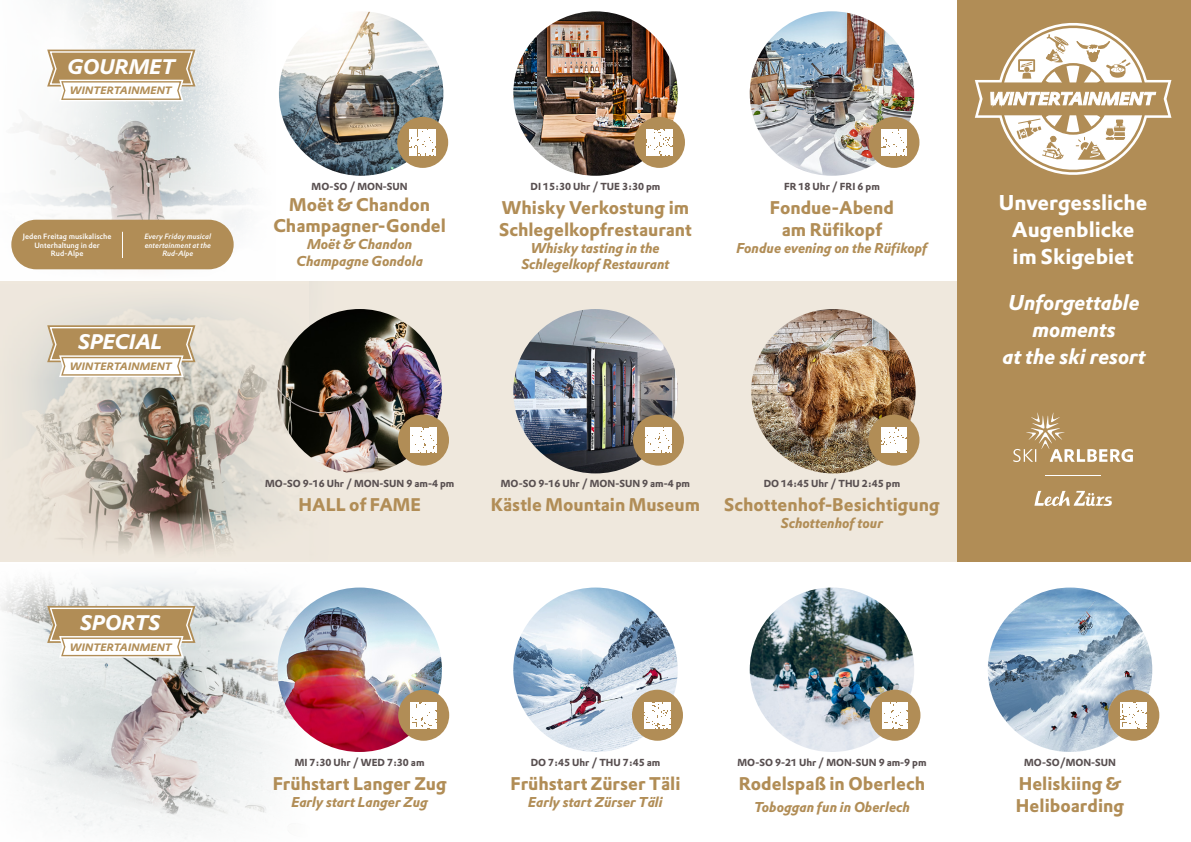
<style>
.page{position:relative;width:1191px;height:842px;background:#fff}
.page>*{position:absolute;margin:0;border:0;box-sizing:border-box;transform-origin:0 0}
.t1{font:700 21px/27px "DTL Prokyon TOT";color:#fff;text-align:center}
.t2{font:italic 700 21px/27px "DTL Prokyon TOT";color:#fff;text-align:center}
.Headline_Produkt_DE{font:italic 700 20.7px "DTL Prokyon TOT";color:#fff}
.Label{font:700 18px/21.6px "DTL Prokyon TOT";color:#b18d56}
.Label-2{font:italic 700 14px/16.8px "DTL Prokyon TOT";color:#b18d56;text-align:center}
.t3{font:italic 700 10.5px "DTL Prokyon TOT";letter-spacing:.02em;color:#b18d56}
.Label-3{font:700 10px "DTL Prokyon TOT";color:#584f50}
.t4{font:500 7.5px/8.7px "DTL Prokyon TOT";color:#fff;text-align:center}
.t5{font:italic 500 7.5px/8.7px "DTL Prokyon TOT";color:#fff;text-align:center}
</style>
<div class="page">
<img style="left:168px;top:0;width:91px;height:182px">
<svg style="left:18px;top:0;width:150px;height:182px"></svg>
<img style="left:208px;top:624px;width:84px;height:94px">
<div style="left:0;top:718px;width:344px;height:124px;background:linear-gradient(to bottom,#f0f3f3,#fcfdfc)"></div>
<svg style="left:0;top:624px;width:208px;height:218px"></svg>
<svg style="left:0;top:561px;width:344px;height:63px;fill:#f6f7f8"></svg>
<div style="left:957px;top:0;width:234px;height:561px;background:#b18d56"></div>
<svg style="left:0;top:281px;width:1133px;height:280px;fill:#eee7dd"></svg>
<div style="left:11px;top:220px;width:223px;height:49px;background:#b18d56;border-radius:25px"></div>
<svg style="left:122px;top:232px;width:1px;height:26px"></svg>
<svg style="left:46px;top:49px;width:150px;height:53px"></svg>
<svg style="left:46px;top:324px;width:150px;height:54px"></svg>
<svg style="left:46px;top:605px;width:150px;height:54px"></svg>
<img style="left:749px;top:11px;width:165px;height:165px;border-radius:82px">
<div style="left:868px;top:117px;width:51px;height:51px;background:#b18d56;border-radius:50%"></div>
<svg style="left:881px;top:129px;width:26px;height:26px"></svg>
<img style="left:279px;top:11px;width:164px;height:165px;border-radius:82px">
<div style="left:397px;top:117px;width:51px;height:51px;background:#b18d56;border-radius:50%"></div>
<svg style="left:410px;top:129px;width:25px;height:26px"></svg>
<img style="left:277px;top:309px;width:165px;height:164px;border-radius:82px">
<div style="left:398px;top:415px;width:51px;height:51px;background:#b18d56;border-radius:50%"></div>
<svg style="left:410px;top:427px;width:26px;height:26px"></svg>
<img style="left:513px;top:309px;width:165px;height:164px;border-radius:82px">
<div style="left:633px;top:415px;width:51px;height:51px;background:#b18d56;border-radius:50%"></div>
<svg style="left:645px;top:427px;width:26px;height:26px"></svg>
<img style="left:751px;top:309px;width:164px;height:164px;border-radius:82px">
<div style="left:868px;top:415px;width:51px;height:51px;background:#b18d56;border-radius:50%"></div>
<svg style="left:881px;top:427px;width:26px;height:26px"></svg>
<img style="left:513px;top:587px;width:164px;height:165px;border-radius:82px">
<div style="left:632px;top:690px;width:51px;height:51px;background:#b18d56;border-radius:50%"></div>
<svg style="left:644px;top:702px;width:26px;height:26px"></svg>
<img style="left:987px;top:587px;width:165px;height:165px;border-radius:82px">
<div style="left:1108px;top:690px;width:51px;height:51px;background:#b18d56;border-radius:50%"></div>
<svg style="left:1121px;top:702px;width:25px;height:26px"></svg>
<img style="left:749px;top:587px;width:165px;height:165px;border-radius:82px">
<div style="left:869px;top:690px;width:51px;height:51px;background:#b18d56;border-radius:50%"></div>
<svg style="left:882px;top:702px;width:25px;height:26px"></svg>
<img style="left:277px;top:587px;width:165px;height:165px;border-radius:82px">
<div style="left:398px;top:690px;width:51px;height:51px;background:#b18d56;border-radius:50%"></div>
<svg style="left:411px;top:702px;width:25px;height:26px"></svg>
<img style="left:513px;top:11px;width:164px;height:165px;border-radius:82px">
<div style="left:634px;top:117px;width:51px;height:51px;background:#b18d56;border-radius:50%"></div>
<svg style="left:646px;top:129px;width:26px;height:26px"></svg>
<svg style="left:974px;top:23px;width:198px;height:152px"></svg>
<svg style="left:1013px;top:412px;width:119px;height:50px"></svg>
<hr style="left:1045px;top:475px;width:56px;height:1px;background:#fff">
<svg style="left:1034px;top:491px;width:78px;height:16px"></svg>
<p class="Headline_Produkt_DE" style="left:68px;top:53px;width:109px">GOURMET</p>
<p class="t3" style="left:70px;top:84px;width:103px">WINTERTAINMENT</p>
<p class="t4" style="left:23px;top:232px;width:90px">Jeden Freitag musikalische<br>Unterhaltung in der<br>Rud-Alpe</p>
<p class="t5" style="left:144px;top:232px;width:68px">Every Friday musical</p>
<p class="t5" style="left:145px;top:241px;width:68px">entertainment at the<br>Rud-Alpe</p>
<p class="Headline_Produkt_DE" style="left:78px;top:328px;width:86px">SPECIAL</p>
<p class="t3" style="left:70px;top:359px;width:103px">WINTERTAINMENT</p>
<p class="Headline_Produkt_DE" style="left:80px;top:609px;width:82px">SPORTS</p>
<p class="t3" style="left:70px;top:640px;width:103px">WINTERTAINMENT</p>
<p class="Label-3" style="left:312px;top:180px;width:98px">MO-SO / MON-SUN</p>
<p class="Label" style="left:289px;top:193px;width:142px">Moët &amp; Chandon</p>
<p class="Label" style="left:273px;top:215px;width:174px">Champagner-Gondel</p>
<p class="Label-2" style="left:296px;top:236px;width:128px">Moët &amp; Chandon<br>Champagne Gondola</p>
<p class="Label-3" style="left:530px;top:180px;width:131px">DI 15:30 Uhr / TUE 3:30 pm</p>
<p class="Label" style="left:499px;top:197px;width:194px">Whisky Verkostung im<br>Schlegelkopfrestaurant</p>
<p class="Label-2" style="left:531px;top:239px;width:130px">Whisky tasting in the</p>
<p class="Label-2" style="left:521px;top:256px;width:150px">Schlegelkopf Restaurant</p>
<p class="Label-3" style="left:784px;top:180px;width:97px">FR 18 Uhr / FRI 6 pm</p>
<p class="Label" style="left:770px;top:197px;width:126px">Fondue-Abend</p>
<p class="Label" style="left:782px;top:218px;width:102px">am Rüfikopf</p>
<p class="Label-2" style="left:736px;top:239px;width:192px">Fondue evening on the Rüfikopf</p>
<p class="Label-3" style="left:265px;top:477px;width:191px">MO-SO 9-16 Uhr / MON-SUN 9 am-4 pm</p>
<p class="Label" style="left:298px;top:494px;width:124px">HALL of FAME</p>
<p class="Label-3" style="left:501px;top:477px;width:191px">MO-SO 9-16 Uhr / MON-SUN 9 am-4 pm</p>
<p class="Label" style="left:491px;top:494px;width:211px">Kästle Mountain Museum</p>
<p class="Label-3" style="left:764px;top:477px;width:138px">DO 14:45 Uhr / THU 2:45 pm</p>
<p class="Label" style="left:724px;top:494px;width:217px">Schottenhof-Besichtigung</p>
<p class="Label-2" style="left:781px;top:515px;width:104px">Schottenhof tour</p>
<p class="Label-3" style="left:295px;top:756px;width:131px">MI 7:30 Uhr / WED 7:30 am</p>
<p class="Label" style="left:273px;top:773px;width:175px">Frühstart Langer Zug</p>
<p class="Label-2" style="left:291px;top:794px;width:138px">Early start Langer Zug</p>
<p class="Label-3" style="left:530px;top:756px;width:131px">DO 7:45 Uhr / THU 7:45 am</p>
<p class="Label" style="left:510px;top:773px;width:171px">Frühstart Zürser Täli</p>
<p class="Label-2" style="left:528px;top:794px;width:136px">Early start Zürser Täli</p>
<p class="Label-3" style="left:737px;top:756px;width:191px">MO-SO 9-21 Uhr / MON-SUN 9 am-9 pm</p>
<p class="Label" style="left:739px;top:773px;width:188px">Rodelspaß in Oberlech</p>
<p class="Label-2" style="left:754px;top:798px;width:157px">Toboggan fun in Oberlech</p>
<p class="t1" style="left:998px;top:189px;width:150px">Unvergessliche<br>Augenblicke im Skigebiet</p>
<p class="t2" style="left:1002px;top:289px;width:145px">Unforgettable moments<br>at the ski resort</p>
<p class="Label-3" style="left:1024px;top:756px;width:94px">MO-SO/MON-SUN</p>
<p class="Label" style="left:1018px;top:773px;width:104px">Heliskiing &amp;</p>
<p class="Label" style="left:1016px;top:795px;width:110px">Heliboarding</p>
</div>
